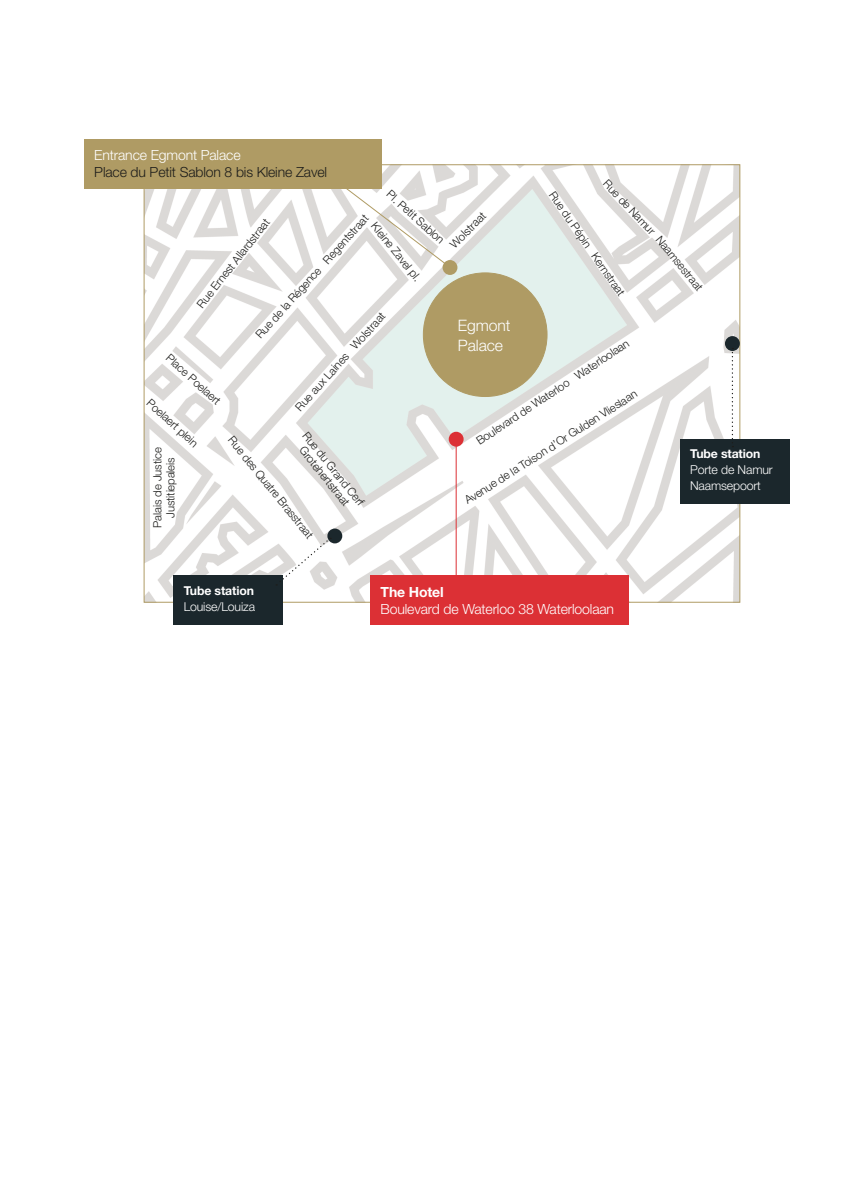
<style>
.page{position:relative;width:844px;height:1191px;background:#fff}
.page>*{position:absolute;margin:0;border:0;box-sizing:border-box;transform-origin:0 0}
.t1{font:300 15.75px/19.2px "Helvetica Neue";letter-spacing:-.005em;color:#fff}
.t2{font:300 14px "Helvetica Neue";letter-spacing:-.01em;color:#fff}
.t3{font:300 14px "Helvetica Neue";letter-spacing:-.01em;color:#1d1d1b}
.t4{font:700 14px "Helvetica Neue";letter-spacing:-.01em;color:#fff}
.t5{font:300 12.25px/15.8px "Helvetica Neue";letter-spacing:-.01em;color:#fff}
.t6{font:700 12.25px "Helvetica Neue";letter-spacing:-.01em;color:#fff}
.t7{font:300 11.38px/13.1px "Helvetica Neue";letter-spacing:-.01em;color:#1d1d1b;text-align:center}
</style>
<div class="page">
<img style="left:146px;top:166px;width:591px;height:434px">
<div style="left:84px;top:139px;width:298px;height:50px;background:#af9b64"></div>
<div style="left:370px;top:575px;width:258px;height:50px;background:#dc3035"></div>
<div style="left:448px;top:432px;width:15px;height:14px;background:#dc3035;border-radius:50%"></div>
<div style="left:423px;top:273px;width:124px;height:123px;background:#af9b64;border-radius:50%"></div>
<div style="left:680px;top:439px;width:109px;height:64px;background:#1b272c"></div>
<div style="left:174px;top:575px;width:109px;height:50px;background:#1b272c"></div>
<div style="left:442px;top:260px;width:15px;height:15px;background:#af9b64;border-radius:50%"></div>
<div style="left:724px;top:336px;width:15px;height:15px;background:#1b272c;border-radius:50%"></div>
<div style="left:327px;top:528px;width:15px;height:15px;background:#1b272c;border-radius:50%"></div>
<svg style="left:731px;top:348px;width:2px;height:99px"></svg>
<svg style="left:336px;top:181px;width:117px;height:89px"></svg>
<hr style="left:455px;top:439px;width:1px;height:137px;background:#dc3035">
<svg style="left:276px;top:538px;width:55px;height:47px"></svg>
<p class="t2" style="left:94px;top:146px;width:148px">Entrance Egmont Palace</p>
<p class="t3" style="left:94px;top:164px;width:234px">Place du Petit Sablon 8 bis Kleine Zavel</p>
<p class="t7" style="left:610px;top:177px;width:72px;rotate:47deg">Rue de Namur</p>
<p class="t7" style="left:393px;top:187px;width:75px;rotate:42deg">Pl. Petit Sablon</p>
<p class="t7" style="left:557px;top:189px;width:125px;rotate:55deg">Rue du Pépin Kernstraat</p>
<p class="t7" style="left:447px;top:241px;width:47px;rotate:-45deg">Wolstraat</p>
<p class="t7" style="left:253px;top:332px;width:163px;rotate:-48deg">Rue de la Régence Regentstraat</p>
<p class="t7" style="left:194px;top:302px;width:111px;rotate:-52deg">Rue Ernest Allardstraat</p>
<p class="t7" style="left:379px;top:220px;width:73px;rotate:51deg">Kleine Zavel pl.</p>
<p class="t7" style="left:663px;top:233px;width:69px;rotate:51deg">Naamsestraat</p>
<p class="t7" style="left:292px;top:404px;width:129px;rotate:-48deg">Rue aux Laines Wolstraat</p>
<h1 class="t1" style="left:458px;top:316px;width:54px">Egmont<br>Palace</h1>
<p class="t7" style="left:473px;top:435px;width:182px;rotate:-33deg">Boulevard de Waterloo Waterloolaan</p>
<p class="t7" style="left:172px;top:351px;width:70px;rotate:42deg">Place Poelaert</p>
<p class="t7" style="left:461px;top:494px;width:203px;rotate:-32deg">Avenue de la Toison d’Or Gulden Vlieslaan</p>
<p class="t7" style="left:153px;top:396px;width:66px;rotate:42deg">Poelaert plein</p>
<p class="t7" style="left:309px;top:430px;width:92px;line-height:11.4px;rotate:51deg">Rue du Grand Cerf<br>Grotehertstraat</p>
<p class="t7" style="left:236px;top:433px;width:129px;rotate:51deg">Rue des Quatre Brasstraat</p>
<p class="t7" style="left:150px;top:527px;width:82px;rotate:-90deg">Palais de Justice<br>Justitiepaleis</p>
<p class="t6" style="left:690px;top:446px;width:72px">Tube station</p>
<p class="t5" style="left:690px;top:461px;width:84px">Porte de Namur<br>Naamsepoort</p>
<p class="t6" style="left:184px;top:583px;width:72px">Tube station</p>
<p class="t5" style="left:184px;top:598px;width:73px">Louise/Louiza</p>
<p class="t4" style="left:380px;top:583px;width:65px">The Hotel</p>
<p class="t2" style="left:380px;top:600px;width:235px">Boulevard de Waterloo 38 Waterloolaan</p>
</div>
